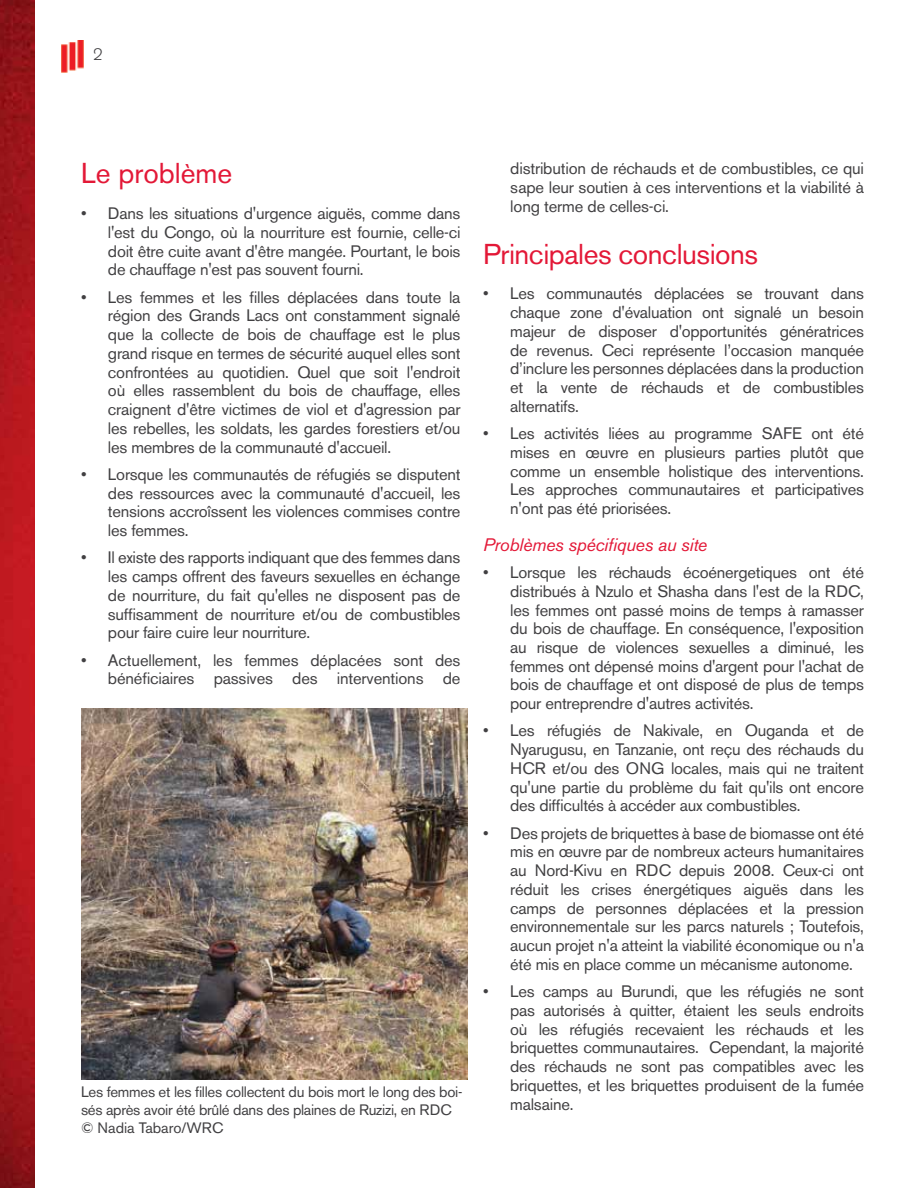
<style>
.page{position:relative;width:918px;height:1188px;background:#fff}
.page>*{position:absolute;margin:0;border:0;box-sizing:border-box;transform-origin:0 0}
.t1{font:28.5px "Akzidenz Grotesk BE";letter-spacing:-.015em;color:#e31837}
.t2{font:italic 18px "Akzidenz Grotesk BE";letter-spacing:-.015em;color:#e31837}
.t3{font:16.5px/18.8px "Akzidenz Grotesk BE";letter-spacing:-.015em;color:#414042;text-align:justify}
.t4{font:300 16.5px "Akzidenz Grotesk BE";color:#414042}
.t5{font:15px/18px "Akzidenz Grotesk BE";letter-spacing:-.02em;color:#414042}
</style>
<div class="page">
<img style="left:0;top:0;width:34px;height:1188px">
<img style="left:62px;top:40px;width:21px;height:32px">
<img style="left:81px;top:708px;width:387px;height:371px">
<p class="t4" style="left:93px;top:45px;width:11px">2</p>
<h1 class="t1" style="left:81px;top:156px;width:153px">Le problème</h1>
<p class="t3" style="left:108px;top:204px;width:354px;text-indent:-27px">• Dans les situations d'urgence aiguës, comme dans l'est du Congo, où la nourriture est fournie, celle-ci doit être cuite avant d'être mangée. Pourtant, le bois de chauffage n'est pas souvent fourni.</p>
<p class="t3" style="left:108px;top:288px;width:354px;text-indent:-27px">• Les femmes et les filles déplacées dans toute la région des Grands Lacs ont constamment signalé que la collecte de bois de chauffage est le plus grand risque en termes de sécurité auquel elles sont confrontées au quotidien. Quel que soit l'endroit où elles rassemblent du bois de chauffage, elles craignent d'être victimes de viol et d'agression par les rebelles, les soldats, les gardes forestiers et/ou les membres de la communauté d'accueil.</p>
<p class="t3" style="left:108px;top:465px;width:354px;text-indent:-27px">• Lorsque les communautés de réfugiés se disputent des ressources avec la communauté d'accueil, les tensions accroîssent les violences commises contre les femmes.</p>
<p class="t3" style="left:108px;top:548px;width:354px;text-indent:-27px">• Il existe des rapports indiquant que des femmes dans les camps offrent des faveurs sexuelles en échange de nourriture, du fait qu'elles ne disposent pas de suffisamment de nourriture et/ou de combustibles pour faire cuire leur nourriture.</p>
<p class="t3" style="left:81px;top:650px;width:381px;text-align:right">• Actuellement, les femmes déplacées sont des bénéficiaires passives des interventions de</p>
<p class="t5" style="left:81px;top:1083px;width:383px">Les femmes et les filles collectent du bois mort le long des boi&shy;sés après avoir été brûlé dans des plaines de Ruzizi, en RDC © Nadia Tabaro/WRC</p>
<p class="t3" style="left:510px;top:159px;width:355px">distribution de réchauds et de combustibles, ce qui sape leur soutien à ces interventions et la viabilité à long terme de celles-ci.</p>
<h1 class="t1" style="left:483px;top:237px;width:276px">Principales conclusions</h1>
<p class="t3" style="left:510px;top:284px;width:355px;text-indent:-27px">• Les communautés déplacées se trouvant dans chaque zone d'évaluation ont signalé un besoin majeur de disposer d'opportunités génératrices de revenus. Ceci représente l’occasion manquée d’inclure les personnes déplacées dans la production et la vente de réchauds et de combustibles alternatifs.</p>
<p class="t3" style="left:510px;top:424px;width:355px;text-indent:-27px">• Les activités liées au programme SAFE ont été mises en œuvre en plusieurs parties plutôt que comme un ensemble holistique des interventions.<br>Les approches communautaires et participatives n'ont pas été priorisées.</p>
<p class="t2" style="left:483px;top:534px;width:226px">Problèmes spécifiques au site</p>
<p class="t3" style="left:510px;top:563px;width:355px;text-indent:-27px">• Lorsque les réchauds écoénergetiques ont été distribués à Nzulo et Shasha dans l'est de la RDC, les femmes ont passé moins de temps à ramasser du bois de chauffage. En conséquence, l'exposition au risque de violences sexuelles a diminué, les femmes ont dépensé moins d'argent pour l'achat de bois de chauffage et ont disposé de plus de temps pour entreprendre d'autres activités.</p>
<p class="t3" style="left:510px;top:721px;width:355px;text-indent:-27px">• Les réfugiés de Nakivale, en Ouganda et de Nyarugusu, en Tanzanie, ont reçu des réchauds du HCR et/ou des ONG locales, mais qui ne traitent qu'une partie du problème du fait qu'ils ont encore des difficultés à accéder aux combustibles.</p>
<p class="t3" style="left:510px;top:824px;width:355px;text-indent:-27px">• Des projets de briquettes à base de biomasse ont été mis en œuvre par de nombreux acteurs humanitaires au Nord-Kivu en RDC depuis 2008. Ceux-ci ont réduit les crises énergétiques aiguës dans les camps de personnes déplacées et la pression environnementale sur les parcs naturels ; Toutefois, aucun projet n'a atteint la viabilité économique ou n'a été mis en place comme un mécanisme autonome.</p>
<p class="t3" style="left:510px;top:982px;width:355px;text-indent:-27px">• Les camps au Burundi, que les réfugiés ne sont pas autorisés à quitter, étaient les seuls endroits où les réfugiés recevaient les réchauds et les briquettes communautaires. Cependant, la majorité des réchauds ne sont pas compatibles avec les briquettes, et les briquettes produisent de la fumée malsaine.</p>
</div>
